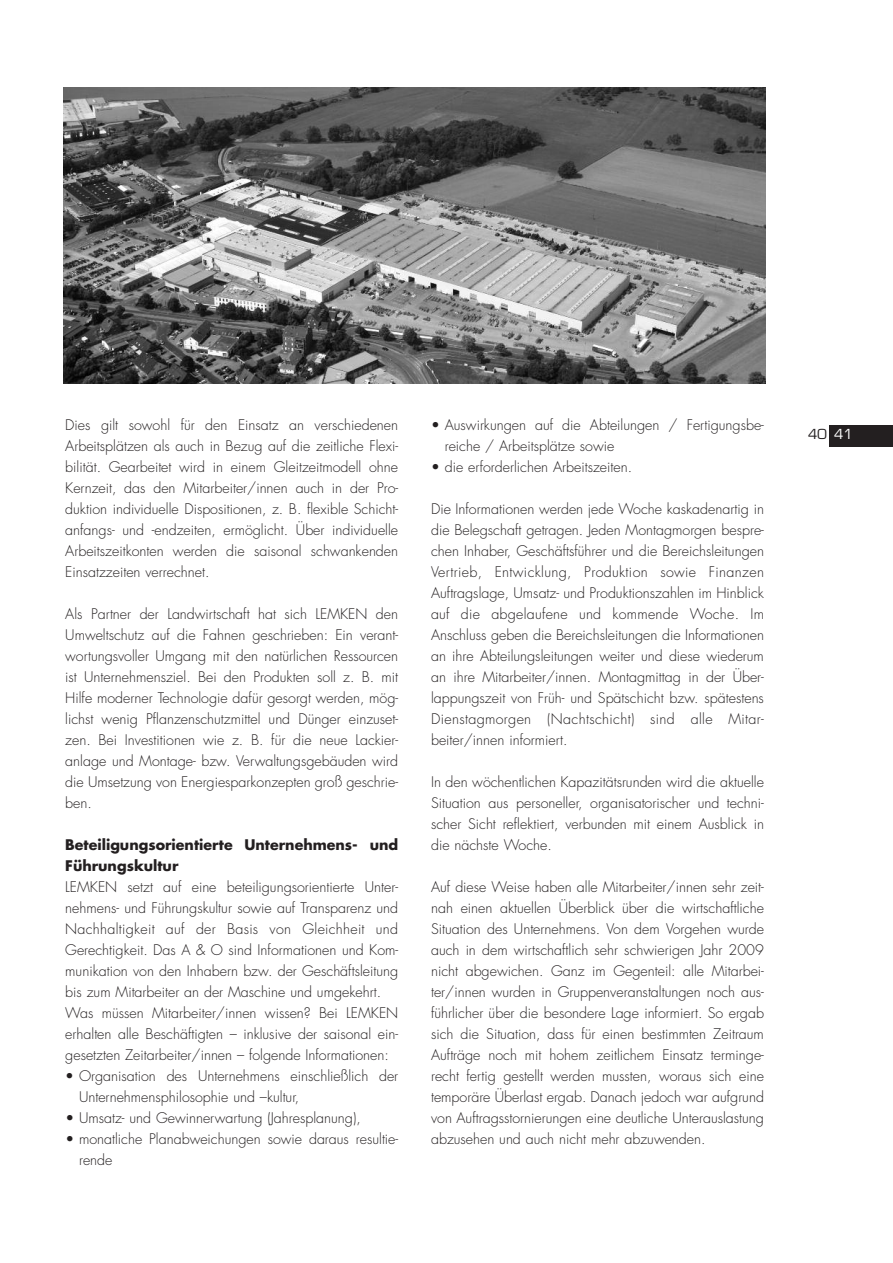
<style>
.page{position:relative;width:893px;height:1263px;background:#fff}
.page>*{position:absolute;margin:0;border:0;box-sizing:border-box;transform-origin:0 0}
.t1{font:300 14.25px/21px "Futura";color:#231f20;text-align:justify}
.t2{font:700 14.25px/21px "Futura";color:#231f20}
.t3{font:13.5px "Eurostile";color:#fff}
.t4{font:13.5px "Eurostile";color:#231f20}
</style>
<div class="page">
<div style="left:829px;top:425px;width:64px;height:21px;background:#231f20"></div>
<img style="left:64px;top:88px;width:701px;height:295px">
<p class="t1" style="left:65px;top:416px;width:334px">Dies gilt sowohl für den Einsatz an verschiedenen Arbeitsplätzen als auch in Bezug auf die zeitliche Flexi&shy;bilität. Gearbeitet wird in einem Gleitzeitmodell ohne Kernzeit, das den Mitarbeiter/innen auch in der Pro&shy;duktion individuelle Dispositionen, z. B. flexible Schicht&shy;anfangs- und -endzeiten, ermöglicht. Über individuelle Arbeitszeitkonten werden die saisonal schwankenden Einsatzzeiten verrechnet.</p>
<p class="t1" style="left:65px;top:605px;width:334px">Als Partner der Landwirtschaft hat sich LEMKEN den Umweltschutz auf die Fahnen geschrieben: Ein verant&shy;wortungsvoller Umgang mit den natürlichen Ressourcen ist Unternehmensziel. Bei den Produkten soll z. B. mit Hilfe moderner Technologie dafür gesorgt werden, mög&shy;lichst wenig Pflanzenschutzmittel und Dünger einzuset&shy;zen. Bei Investitionen wie z. B. für die neue Lackier&shy;anlage und Montage- bzw. Verwaltungsgebäuden wird die Umsetzung von Energiesparkonzepten groß geschrie&shy;ben.</p>
<p class="t2" style="left:65px;top:836px;width:334px">Beteiligungsorientierte Unternehmens- und<br>Führungskultur</p>
<p class="t1" style="left:65px;top:878px;width:334px;text-align:left">LEMKEN setzt auf eine beteiligungsorientierte Unter&shy;nehmens- und Führungskultur sowie auf Transparenz und Nachhaltigkeit auf der Basis von Gleichheit und Gerechtigkeit. Das A &amp; O sind Informationen und Kom&shy;munikation von den Inhabern bzw. der Geschäftsleitung bis zum Mitarbeiter an der Maschine und umgekehrt.<br>Was müssen Mitarbeiter/innen wissen? Bei LEMKEN erhalten alle Beschäftigten – inklusive der saisonal ein&shy;gesetzten Zeitarbeiter/innen – folgende Informationen:</p>
<p class="t1" style="left:79px;top:1067px;width:321px;text-indent:-14px">• Organisation des Unternehmens einschließlich der<br>Unternehmensphilosophie und –kultur,</p>
<p class="t1" style="left:65px;top:1109px;width:297px">• Umsatz- und Gewinnerwartung (Jahresplanung),</p>
<p class="t1" style="left:79px;top:1130px;width:321px;text-indent:-14px">• monatliche Planabweichungen sowie daraus resultie&shy;rende</p>
<p class="t1" style="left:445px;top:416px;width:321px;text-indent:-14px">• Auswirkungen auf die Abteilungen / Fertigungsbe&shy;reiche / Arbeitsplätze sowie</p>
<p class="t1" style="left:431px;top:458px;width:203px">• die erforderlichen Arbeitszeiten.</p>
<p class="t1" style="left:431px;top:500px;width:334px">Die Informationen werden jede Woche kaskadenartig in die Belegschaft getragen. Jeden Montagmorgen bespre&shy;chen Inhaber, Geschäftsführer und die Bereichsleitungen Vertrieb, Entwicklung, Produktion sowie Finanzen Auftragslage, Umsatz- und Produktionszahlen im Hinblick auf die abgelaufene und kommende Woche. Im Anschluss geben die Bereichsleitungen die Informationen an ihre Abteilungsleitungen weiter und diese wiederum an ihre Mitarbeiter/innen. Montagmittag in der Über&shy;lappungszeit von Früh- und Spätschicht bzw. spätestens Dienstagmorgen (Nachtschicht) sind alle Mitar&shy;beiter/innen informiert.</p>
<p class="t1" style="left:431px;top:773px;width:334px">In den wöchentlichen Kapazitätsrunden wird die aktuelle Situation aus personeller, organisatorischer und techni&shy;scher Sicht reflektiert, verbunden mit einem Ausblick in die nächste Woche.</p>
<p class="t1" style="left:431px;top:878px;width:334px">Auf diese Weise haben alle Mitarbeiter/innen sehr zeit&shy;nah einen aktuellen Überblick über die wirtschaftliche Situation des Unternehmens. Von dem Vorgehen wurde auch in dem wirtschaftlich sehr schwierigen Jahr 2009 nicht abgewichen. Ganz im Gegenteil: alle Mitarbei&shy;ter/innen wurden in Gruppenveranstaltungen noch aus&shy;führlicher über die besondere Lage informiert. So ergab sich die Situation, dass für einen bestimmten Zeitraum Aufträge noch mit hohem zeitlichem Einsatz terminge&shy;recht fertig gestellt werden mussten, woraus sich eine temporäre Überlast ergab. Danach jedoch war aufgrund von Auftragsstornierungen eine deutliche Unterauslastung abzusehen und auch nicht mehr abzuwenden.</p>
<p class="t4" style="left:808px;top:429px;width:20px">40</p>
<p class="t3" style="left:834px;top:429px;width:20px">41</p>
</div>
